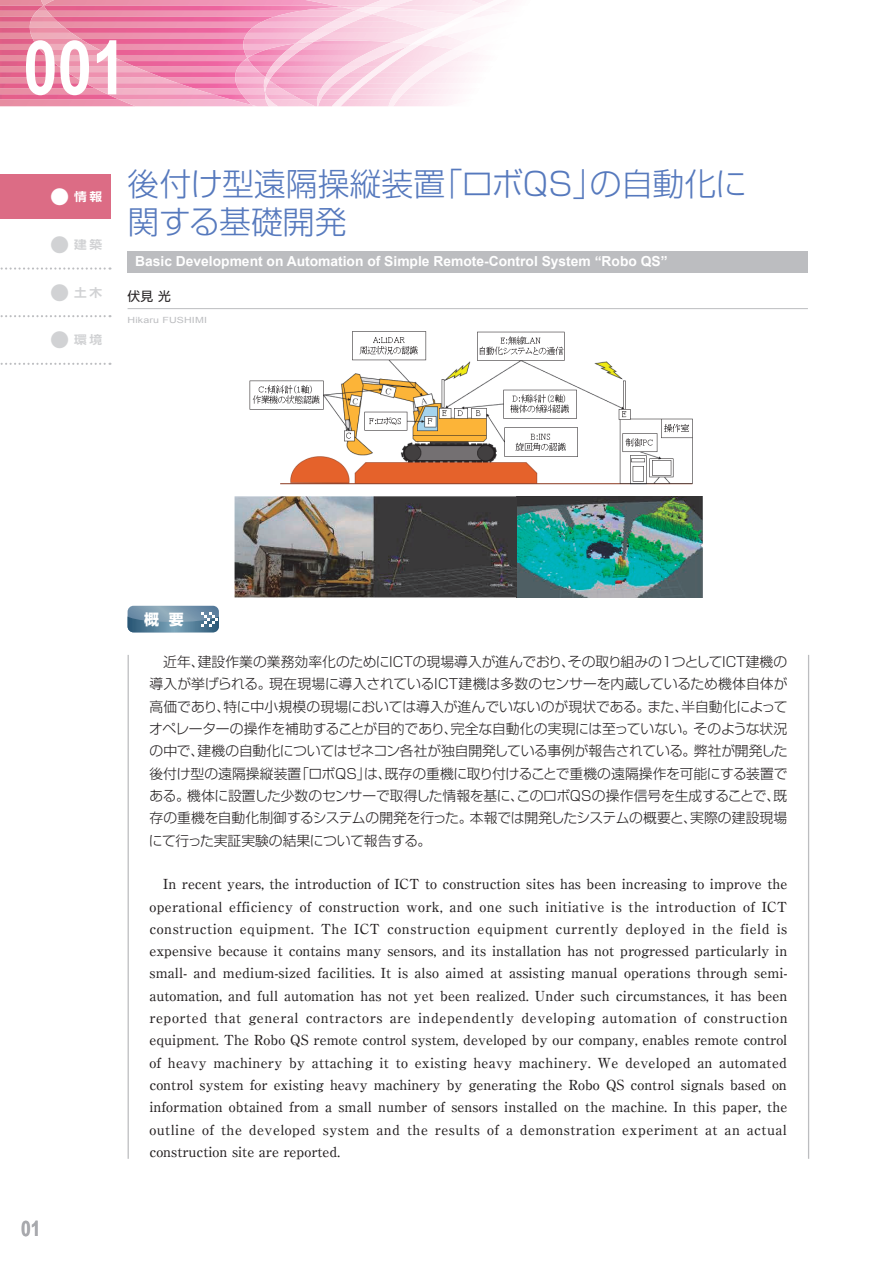
<style>
.page{position:relative;width:893px;height:1263px;background:#fff}
.page>*{position:absolute;margin:0;border:0;box-sizing:border-box;transform-origin:0 0}
.t1{font:700 75.3px "Arial Narrow";color:#fff}
.t2{font:300 31.95px/38.2px "Shin Go Pro";color:#5679bd}
.t3{font:700 21.3px "Arial Narrow";color:#a8a9ad}
.t4{font:14.85px "Shin Go Pro Bold 90 pv RKSJ H";color:#fff}
.t5{font:500 13.8px/22.4px "Ryumin Pr 6";color:#231f20;text-align:justify}
.t6{font:300 13.8px/22.4px "Shin Go Pro";letter-spacing:-.015em;color:#231f20;text-align:justify}
.t7{font:700 13.8px "Arial";color:#fff}
.t8{font:12.75px "Shin Go Pro";color:#231f20}
.t9{font:700 11.7px "Shin Go Pr 6 De";color:#d1d2d4;scale:1.08 1}
.t10{font:700 11.7px "Shin Go Pr 6 De";color:#fff;scale:1.08 1}
.t11{font:8.55px "Arial";letter-spacing:.015em;color:#bcbdc0;scale:1.25 1}
.s1{font-size:19.2px}
</style>
<div class="page">
<svg style="left:0;top:0;width:512px;height:106px"></svg>
<svg style="left:0;top:363px;width:110px;height:2px"></svg>
<div style="left:0;top:174px;width:111px;height:44px;background:#dc6c85"></div>
<svg style="left:0;top:315px;width:110px;height:2px"></svg>
<svg style="left:0;top:267px;width:110px;height:3px"></svg>
<hr style="left:128px;top:308px;width:680px;height:1px;background:#bcbdc0">
<div style="left:128px;top:251px;width:680px;height:21px;background:#bcbdc0"></div>
<img style="left:235px;top:496px;width:468px;height:101px">
<img style="left:516px;top:496px;width:1px;height:101px">
<img style="left:249px;top:331px;width:444px;height:154px">
<svg style="left:128px;top:606px;width:91px;height:26px"></svg>
<hr style="left:128px;top:655px;width:1px;height:504px;background:#bcbdc0">
<hr style="left:808px;top:655px;width:1px;height:504px;background:#bcbdc0">
<h1 class="t1" style="left:23px;top:11px;width:104px">001</h1>
<p class="t10" style="left:50px;top:187px;width:49px"><span class="s1">●</span>情報</p>
<p class="t9" style="left:50px;top:235px;width:49px"><span class="s1">●</span>建築</p>
<p class="t9" style="left:50px;top:283px;width:49px"><span class="s1">●</span>土木</p>
<p class="t9" style="left:50px;top:330px;width:49px"><span class="s1">●</span>環境</p>
<h2 class="t2" style="left:128px;top:161px;width:621px">後付け型遠隔操縦装置「ロボQS」の自動化に関する基礎開発</h2>
<p class="t7" style="left:135px;top:253px;width:534px">Basic Development on Automation of Simple Remote-Control System “Robo QS”</p>
<p class="t8" style="left:128px;top:286px;width:45px">伏見 光</p>
<p class="t11" style="left:128px;top:314px;width:65px">Hikaru FUSHIMI</p>
<h3 class="t3" style="left:21px;top:1212px;width:21px">01</h3>
<p class="t4" style="left:144px;top:607px;width:41px">概 要</p>
<p class="t6" style="left:149px;top:649px;width:640px;text-indent:14px">近年、建設作業の業務効率化のためにICTの現場導入が進んでおり、その取り組みの１つとしてICT建機の導入が挙げられる。現在現場に導入されているICT建機は多数のセンサーを内蔵しているため機体自体が高価であり、特に中小規模の現場においては導入が進んでいないのが現状である。また、半自動化によってオペレーターの操作を補助することが目的であり、完全な自動化の実現には至っていない。そのような状況の中で、建機の自動化についてはゼネコン各社が独自開発している事例が報告されている。弊社が開発した後付け型の遠隔操縦装置「ロボQS」は、既存の重機に取り付けることで重機の遠隔操作を可能にする装置である。機体に設置した少数のセンサーで取得した情報を基に、このロボＱSの操作信号を生成することで、既存の重機を自動化制御するシステムの開発を行った。本報では開発したシステムの概要と、実際の建設現場にて行った実証実験の結果について報告する。</p>
<p class="t5" style="left:149px;top:872px;width:640px;text-indent:14px">In recent years, the introduction of ICT to construction sites has been increasing to improve the operational efficiency of construction work, and one such initiative is the introduction of ICT construction equipment. The ICT construction equipment currently deployed in the field is expensive because it contains many sensors, and its installation has not progressed particularly in small- and medium-sized facilities. It is also aimed at assisting manual operations through semi&shy;automation, and full automation has not yet been realized. Under such circumstances, it has been reported that general contractors are independently developing automation of construction equipment. The Robo QS remote control system, developed by our company, enables remote control of heavy machinery by attaching it to existing heavy machinery. We developed an automated control system for existing heavy machinery by generating the Robo QS control signals based on information obtained from a small number of sensors installed on the machine. In this paper, the outline of the developed system and the results of a demonstration experiment at an actual construction site are reported.</p>
</div>
